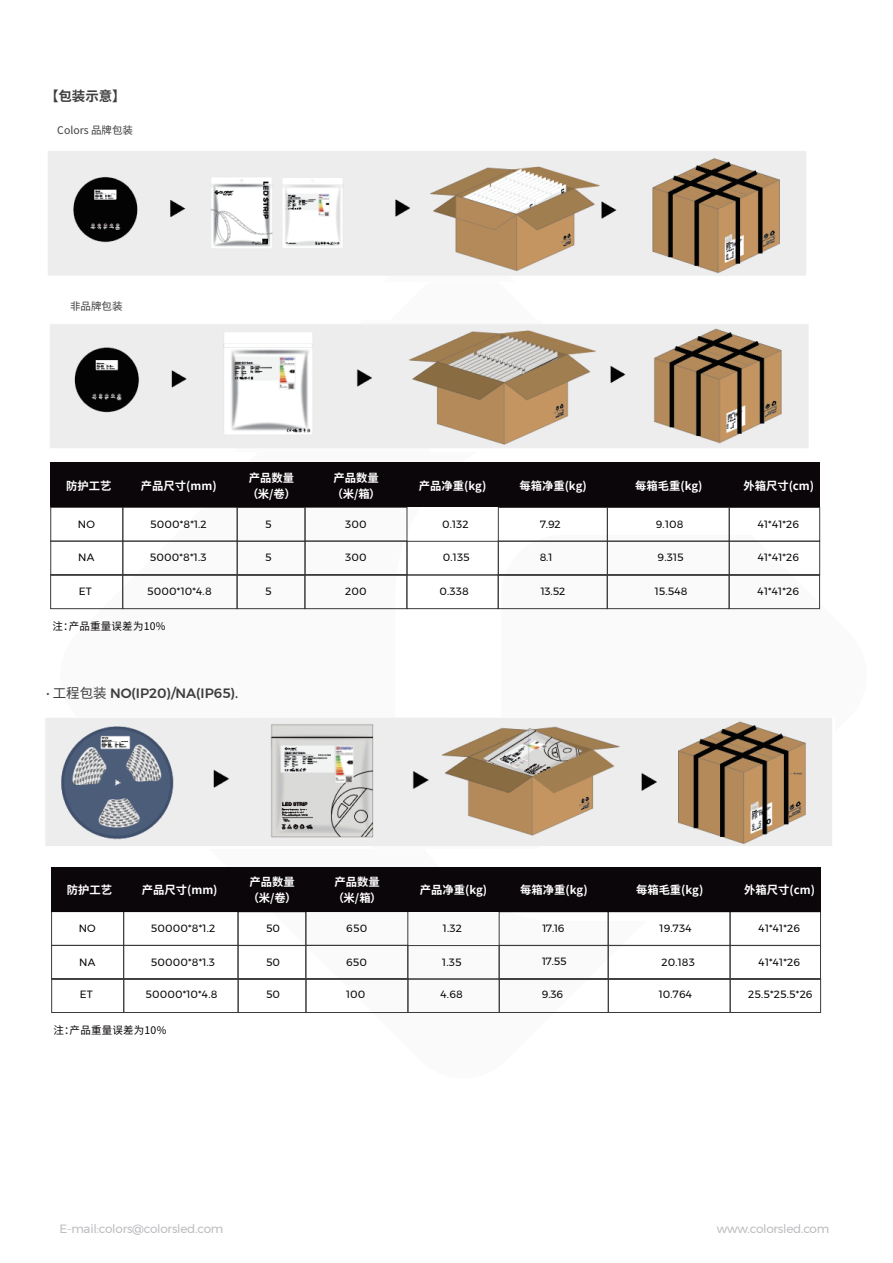
<style>
.page{position:relative;width:893px;height:1263px;background:#fff}
.page>*{position:absolute;margin:0;border:0;box-sizing:border-box;transform-origin:0 0}
.t1{font:500 13.5px "Montserrat";color:#3e3e3f}
.t2{font:700 13.5px "Source Han Sans CN";color:#3e3e3f}
.t3{font:12px "Montserrat";letter-spacing:-.02em;color:#bcbdc0}
.t4{font:700 11.25px/16.2px "Source Han Sans CN";color:#fff}
.t5{font:10.5px "Montserrat";letter-spacing:.02em;color:#070304}
.t6{font:10.5px "Source Han Sans CN";letter-spacing:.02em;color:#070304}
.t7{font:10.5px "Source Han Sans CN";color:#3e3e3f}
.s1{font-family:"Source Han Sans CN";font-weight:400}
</style>
<div class="page">
<div style="left:305px;top:507px;width:102px;height:34px;border:1px solid #3d3b3a"></div>
<div style="left:498px;top:507px;width:110px;height:34px;border:1px solid #3d3b3a"></div>
<div style="left:50px;top:507px;width:73px;height:34px;border:1px solid #3d3b3a"></div>
<div style="left:122px;top:507px;width:116px;height:34px;border:1px solid #3d3b3a"></div>
<div style="left:237px;top:507px;width:68px;height:34px;border:1px solid #3d3b3a"></div>
<div style="left:607px;top:507px;width:123px;height:34px;border:1px solid #3d3b3a"></div>
<div style="left:729px;top:507px;width:91px;height:34px;border:1px solid #3d3b3a"></div>
<div style="left:305px;top:541px;width:102px;height:34px;border:1px solid #3d3b3a"></div>
<div style="left:407px;top:541px;width:92px;height:34px;border:1px solid #3d3b3a"></div>
<div style="left:498px;top:541px;width:110px;height:34px;border:1px solid #3d3b3a"></div>
<div style="left:50px;top:541px;width:73px;height:34px;border:1px solid #3d3b3a"></div>
<div style="left:122px;top:541px;width:116px;height:34px;border:1px solid #3d3b3a"></div>
<div style="left:237px;top:541px;width:68px;height:34px;border:1px solid #3d3b3a"></div>
<div style="left:607px;top:541px;width:123px;height:34px;border:1px solid #3d3b3a"></div>
<div style="left:729px;top:541px;width:91px;height:34px;border:1px solid #3d3b3a"></div>
<hr style="left:498px;top:574px;width:109px;height:1px;background:#3d3b3a">
<hr style="left:237px;top:574px;width:68px;height:1px;background:#3d3b3a">
<hr style="left:607px;top:574px;width:122px;height:1px;background:#3d3b3a">
<hr style="left:729px;top:574px;width:91px;height:1px;background:#3d3b3a">
<div style="left:305px;top:574px;width:102px;height:35px;border:1px solid #3d3b3a"></div>
<div style="left:406px;top:575px;width:93px;height:34px;border:1px solid #3d3b3a"></div>
<div style="left:498px;top:575px;width:110px;height:34px;border:1px solid #3d3b3a"></div>
<div style="left:50px;top:574px;width:73px;height:35px;border:1px solid #3d3b3a"></div>
<div style="left:122px;top:574px;width:115px;height:35px;border:1px solid #3d3b3a"></div>
<div style="left:237px;top:575px;width:68px;height:34px;border:1px solid #3d3b3a"></div>
<div style="left:607px;top:575px;width:122px;height:34px;border:1px solid #3d3b3a"></div>
<div style="left:729px;top:575px;width:91px;height:34px;border:1px solid #3d3b3a"></div>
<div style="left:50px;top:462px;width:770px;height:45px;background:#0b0609"></div>
<img style="left:48px;top:151px;width:758px;height:125px">
<img style="left:50px;top:324px;width:759px;height:124px">
<img style="left:45px;top:718px;width:787px;height:128px">
<div style="left:305px;top:911px;width:103px;height:35px;border:1px solid #3d3b3a"></div>
<div style="left:499px;top:911px;width:110px;height:35px;border:1px solid #3d3b3a"></div>
<div style="left:51px;top:911px;width:73px;height:35px;border:1px solid #3d3b3a"></div>
<div style="left:123px;top:911px;width:115px;height:35px;border:1px solid #3d3b3a"></div>
<div style="left:238px;top:911px;width:68px;height:35px;border:1px solid #3d3b3a"></div>
<div style="left:608px;top:911px;width:122px;height:35px;border:1px solid #3d3b3a"></div>
<div style="left:730px;top:911px;width:91px;height:35px;border:1px solid #3d3b3a"></div>
<div style="left:305px;top:945px;width:103px;height:34px;border:1px solid #3d3b3a"></div>
<div style="left:407px;top:945px;width:92px;height:34px;border:1px solid #3d3b3a"></div>
<div style="left:499px;top:945px;width:110px;height:34px;border:1px solid #3d3b3a"></div>
<div style="left:51px;top:945px;width:73px;height:34px;border:1px solid #3d3b3a"></div>
<div style="left:123px;top:945px;width:115px;height:34px;border:1px solid #3d3b3a"></div>
<div style="left:238px;top:945px;width:68px;height:34px;border:1px solid #3d3b3a"></div>
<div style="left:608px;top:945px;width:122px;height:34px;border:1px solid #3d3b3a"></div>
<div style="left:730px;top:945px;width:91px;height:34px;border:1px solid #3d3b3a"></div>
<div style="left:306px;top:978px;width:102px;height:35px;border:1px solid #3d3b3a"></div>
<div style="left:408px;top:978px;width:92px;height:35px;border:1px solid #3d3b3a"></div>
<div style="left:499px;top:978px;width:110px;height:35px;border:1px solid #3d3b3a"></div>
<div style="left:51px;top:978px;width:73px;height:35px;border:1px solid #3d3b3a"></div>
<div style="left:123px;top:978px;width:115px;height:35px;border:1px solid #3d3b3a"></div>
<div style="left:238px;top:978px;width:68px;height:35px;border:1px solid #3d3b3a"></div>
<div style="left:608px;top:978px;width:122px;height:35px;border:1px solid #3d3b3a"></div>
<div style="left:730px;top:978px;width:91px;height:35px;border:1px solid #3d3b3a"></div>
<div style="left:51px;top:867px;width:770px;height:44px;background:#0b0609"></div>
<p class="t2" style="left:45px;top:88px;width:82px">【包装示意】</p>
<p class="t7" style="left:57px;top:124px;width:77px">Colors 品牌包装</p>
<p class="t7" style="left:70px;top:300px;width:54px">非品牌包装</p>
<p class="t4" style="left:66px;top:478px;width:47px">防护工艺</p>
<p class="t4" style="left:141px;top:478px;width:77px">产品尺寸(mm)</p>
<p class="t4" style="left:247px;top:470px;width:50px">产品数量（米/卷）</p>
<p class="t4" style="left:332px;top:470px;width:50px">产品数量（米/箱）</p>
<p class="t4" style="left:419px;top:478px;width:69px">产品净重(kg)</p>
<p class="t4" style="left:519px;top:478px;width:69px">每箱净重(kg)</p>
<p class="t4" style="left:635px;top:478px;width:69px">每箱毛重(kg)</p>
<p class="t4" style="left:743px;top:478px;width:72px">外箱尺寸(cm)</p>
<p class="t5" style="left:78px;top:516px;width:19px">NO</p>
<p class="t5" style="left:150px;top:516px;width:58px">5000*8*1.2</p>
<p class="t5" style="left:265px;top:516px;width:8px">5</p>
<p class="t5" style="left:345px;top:516px;width:23px">300</p>
<p class="t5" style="left:442px;top:516px;width:28px">0.132</p>
<p class="t5" style="left:540px;top:516px;width:22px">7.92</p>
<p class="t5" style="left:656px;top:516px;width:29px">9.108</p>
<p class="t5" style="left:758px;top:516px;width:43px">41*41*26</p>
<p class="t5" style="left:78px;top:550px;width:18px">NA</p>
<p class="t5" style="left:150px;top:550px;width:58px">5000*8*1.3</p>
<p class="t5" style="left:265px;top:550px;width:8px">5</p>
<p class="t5" style="left:345px;top:550px;width:23px">300</p>
<p class="t5" style="left:443px;top:550px;width:28px">0.135</p>
<p class="t5" style="left:540px;top:549px;width:14px">8.1</p>
<p class="t5" style="left:658px;top:550px;width:28px">9.315</p>
<p class="t5" style="left:758px;top:550px;width:43px">41*41*26</p>
<p class="t5" style="left:79px;top:583px;width:15px">ET</p>
<p class="t5" style="left:147px;top:583px;width:66px">5000*10*4.8</p>
<p class="t5" style="left:265px;top:583px;width:8px">5</p>
<p class="t5" style="left:345px;top:583px;width:23px">200</p>
<p class="t5" style="left:439px;top:583px;width:31px">0.338</p>
<p class="t5" style="left:541px;top:583px;width:26px">13.52</p>
<p class="t5" style="left:655px;top:583px;width:34px">15.548</p>
<p class="t5" style="left:758px;top:583px;width:43px">41*41*26</p>
<p class="t6" style="left:53px;top:620px;width:114px">注：产品重量误差为10%</p>
<p class="t1" style="left:46px;top:683px;width:193px">· <span class="s1">工程包装</span> NO(IP20)/NA(IP65).</p>
<p class="t4" style="left:67px;top:882px;width:47px">防护工艺</p>
<p class="t4" style="left:142px;top:882px;width:77px">产品尺寸(mm)</p>
<p class="t4" style="left:248px;top:874px;width:50px">产品数量（米/卷）</p>
<p class="t4" style="left:333px;top:874px;width:50px">产品数量（米/箱）</p>
<p class="t4" style="left:420px;top:882px;width:69px">产品净重(kg)</p>
<p class="t4" style="left:520px;top:882px;width:69px">每箱净重(kg)</p>
<p class="t4" style="left:636px;top:882px;width:69px">每箱毛重(kg)</p>
<p class="t4" style="left:744px;top:882px;width:72px">外箱尺寸(cm)</p>
<p class="t5" style="left:79px;top:920px;width:19px">NO</p>
<p class="t5" style="left:151px;top:920px;width:66px">50000*8*1.2</p>
<p class="t5" style="left:266px;top:920px;width:15px">50</p>
<p class="t5" style="left:346px;top:920px;width:23px">650</p>
<p class="t5" style="left:443px;top:920px;width:20px">1.32</p>
<p class="t5" style="left:542px;top:920px;width:24px">17.16</p>
<p class="t5" style="left:660px;top:920px;width:34px">19.734</p>
<p class="t5" style="left:759px;top:920px;width:43px">41*41*26</p>
<p class="t5" style="left:79px;top:954px;width:18px">NA</p>
<p class="t5" style="left:151px;top:954px;width:66px">50000*8*1.3</p>
<p class="t5" style="left:266px;top:954px;width:15px">50</p>
<p class="t5" style="left:346px;top:954px;width:23px">650</p>
<p class="t5" style="left:442px;top:954px;width:21px">1.35</p>
<p class="t5" style="left:542px;top:953px;width:26px">17.55</p>
<p class="t5" style="left:661px;top:954px;width:35px">20.183</p>
<p class="t5" style="left:759px;top:954px;width:43px">41*41*26</p>
<p class="t5" style="left:80px;top:986px;width:15px">ET</p>
<p class="t5" style="left:145px;top:986px;width:74px">50000*10*4.8</p>
<p class="t5" style="left:266px;top:986px;width:15px">50</p>
<p class="t5" style="left:346px;top:986px;width:21px">100</p>
<p class="t5" style="left:441px;top:986px;width:24px">4.68</p>
<p class="t5" style="left:542px;top:986px;width:23px">9.36</p>
<p class="t5" style="left:659px;top:986px;width:35px">10.764</p>
<p class="t5" style="left:748px;top:986px;width:66px">25.5*25.5*26</p>
<p class="t6" style="left:53px;top:1024px;width:114px">注：产品重量误差为10%</p>
<p class="t3" style="left:60px;top:1219px;width:165px">E-mail:colors@colorsled.com</p>
<p class="t3" style="left:717px;top:1219px;width:114px">www.colorsled.com</p>
</div>
